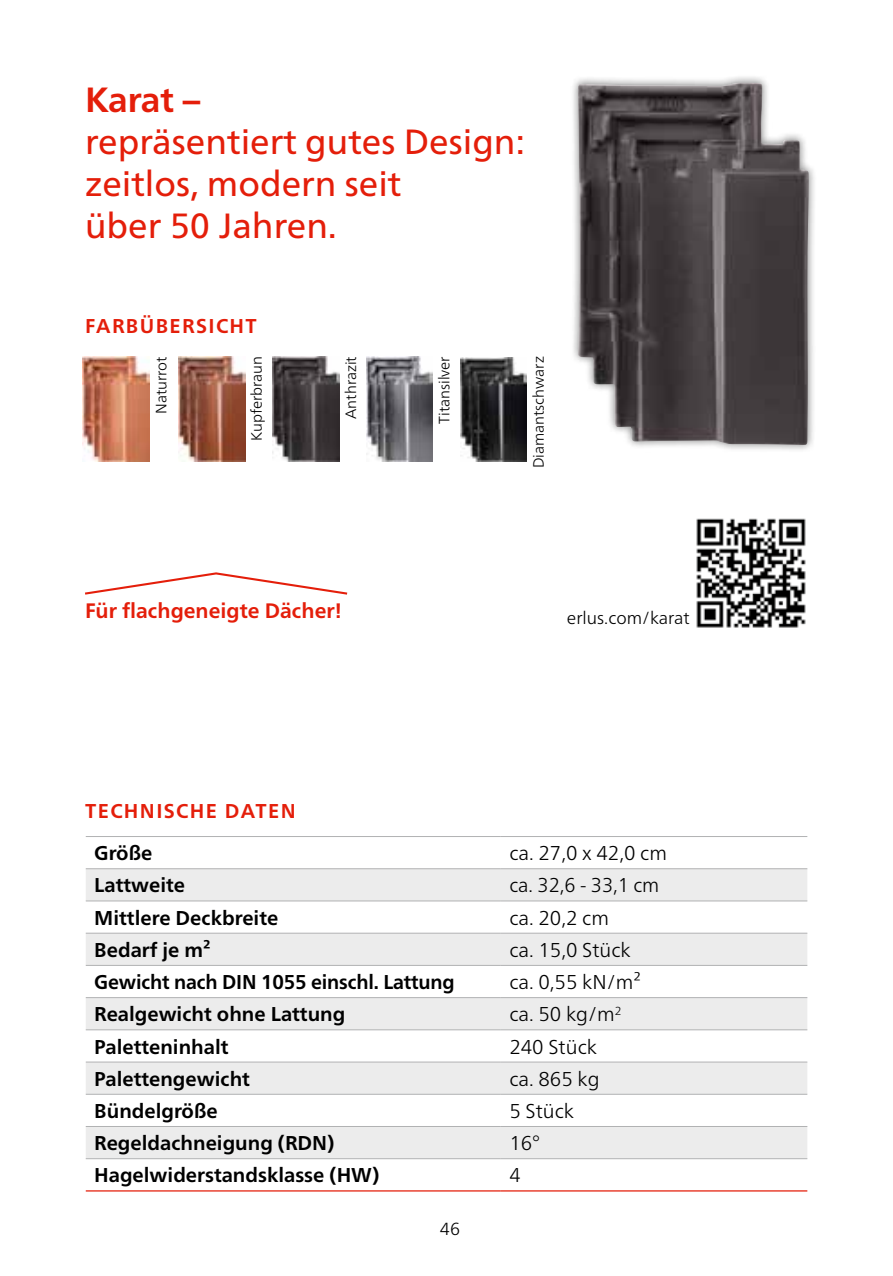
<style>
.page{position:relative;width:893px;height:1276px;background:#fff}
.page>*{position:absolute;margin:0;border:0;box-sizing:border-box;transform-origin:0 0}
.t1{font:35px/42px "Frutiger Neue LT Pro";color:#e41e0a}
.t2{font:700 35px "Frutiger Neue LT Pro";letter-spacing:-.005em;color:#e41e0a}
.t3{font:700 21px "Frutiger Neue LT Pro";color:#e41e0a}
.t4{font:700 20px "Frutiger Neue LT Pro";color:#000}
.t5{font:300 20px "Frutiger Neue LT Pro";color:#000}
.t6{font:700 20px "Frutiger Neue LT Pro";letter-spacing:.07em;color:#e41e0a}
.t7{font:300 17.5px "Frutiger Neue LT Pro";color:#000}
.t8{font:300 15px "Frutiger Neue LT Pro";color:#000}
</style>
<div class="page">
<img style="left:696px;top:518px;width:110px;height:110px">
<div style="left:569px;top:74px;width:248px;height:379px;background:#000;opacity:.5"></div>
<img style="left:578px;top:83px;width:231px;height:362px">
<img style="left:83px;top:357px;width:66px;height:104px">
<img style="left:178px;top:357px;width:67px;height:104px">
<img style="left:272px;top:357px;width:67px;height:104px">
<img style="left:366px;top:357px;width:67px;height:104px">
<img style="left:460px;top:357px;width:67px;height:104px">
<svg style="left:86px;top:869px;width:721px;height:289px;fill:#ececec"></svg>
<hr style="left:86px;top:868px;width:415px;height:1px;background:#b1b2b3">
<hr style="left:501px;top:868px;width:306px;height:1px;background:#b1b2b3">
<hr style="left:86px;top:900px;width:415px;height:1px;background:#b1b2b3">
<hr style="left:501px;top:900px;width:306px;height:1px;background:#b1b2b3">
<hr style="left:86px;top:932px;width:415px;height:1px;background:#b1b2b3">
<hr style="left:501px;top:932px;width:306px;height:1px;background:#b1b2b3">
<hr style="left:86px;top:965px;width:415px;height:1px;background:#b1b2b3">
<hr style="left:501px;top:965px;width:306px;height:1px;background:#b1b2b3">
<hr style="left:86px;top:997px;width:415px;height:1px;background:#b1b2b3">
<hr style="left:501px;top:997px;width:306px;height:1px;background:#b1b2b3">
<hr style="left:86px;top:1029px;width:415px;height:1px;background:#b1b2b3">
<hr style="left:501px;top:1029px;width:306px;height:1px;background:#b1b2b3">
<hr style="left:86px;top:1061px;width:415px;height:1px;background:#b1b2b3">
<hr style="left:501px;top:1061px;width:306px;height:1px;background:#b1b2b3">
<hr style="left:86px;top:1094px;width:415px;height:1px;background:#b1b2b3">
<hr style="left:501px;top:1094px;width:306px;height:1px;background:#b1b2b3">
<hr style="left:86px;top:1126px;width:415px;height:1px;background:#b1b2b3">
<hr style="left:501px;top:1126px;width:306px;height:1px;background:#b1b2b3">
<hr style="left:86px;top:1158px;width:415px;height:1px;background:#b1b2b3">
<hr style="left:501px;top:1158px;width:306px;height:1px;background:#b1b2b3">
<hr style="left:86px;top:836px;width:415px;height:1px;background:#b1b2b3">
<hr style="left:501px;top:836px;width:306px;height:1px;background:#b1b2b3">
<hr style="left:86px;top:1190px;width:415px;height:1px;background:#e41e0a">
<hr style="left:501px;top:1190px;width:306px;height:1px;background:#e41e0a">
<svg style="left:85px;top:572px;width:263px;height:23px"></svg>
<h1 class="t2" style="left:85px;top:79px;width:117px">Karat –</h1>
<h1 class="t1" style="left:85px;top:120px;width:442px">repräsentiert gutes Design: zeitlos, modern seit<br>über 50 Jahren.</h1>
<p class="t6" style="left:85px;top:314px;width:173px">FARBÜBERSICHT</p>
<p class="t8" style="left:152px;top:414px;width:59px;rotate:-90deg">Naturrot</p>
<p class="t8" style="left:248px;top:441px;width:87px;rotate:-90deg">Kupferbraun</p>
<p class="t8" style="left:342px;top:419px;width:64px;rotate:-90deg">Anthrazit</p>
<p class="t8" style="left:435px;top:424px;width:69px;rotate:-90deg">Titansilver</p>
<p class="t8" style="left:529px;top:468px;width:114px;rotate:-90deg">Diamantschwarz</p>
<p class="t3" style="left:85px;top:598px;width:258px">Für flachgeneigte Dächer!</p>
<p class="t7" style="left:567px;top:607px;width:124px">erlus.com/karat</p>
<p class="t6" style="left:85px;top:799px;width:212px">TECHNISCHE DATEN</p>
<p class="t4" style="left:94px;top:841px;width:60px">Größe</p>
<p class="t5" style="left:509px;top:841px;width:159px">ca. 27,0 x 42,0 cm</p>
<p class="t4" style="left:94px;top:873px;width:92px">Lattweite</p>
<p class="t5" style="left:509px;top:873px;width:151px">ca. 32,6 - 33,1 cm</p>
<p class="t4" style="left:94px;top:906px;width:186px">Mittlere Deckbreite</p>
<p class="t5" style="left:509px;top:905px;width:101px">ca. 20,2 cm</p>
<p class="t4" style="left:94px;top:938px;width:118px">Bedarf je m²</p>
<p class="t5" style="left:509px;top:937px;width:123px">ca. 15,0 Stück</p>
<p class="t4" style="left:94px;top:970px;width:362px">Gewicht nach DIN 1055 einschl. Lattung</p>
<p class="t5" style="left:509px;top:970px;width:133px">ca. 0,55 kN/m²</p>
<p class="t4" style="left:94px;top:1002px;width:253px">Realgewicht ohne Lattung</p>
<p class="t5" style="left:509px;top:1002px;width:114px">ca. 50 kg/m<sup>2</sup></p>
<p class="t4" style="left:94px;top:1034px;width:136px">Paletteninhalt</p>
<p class="t5" style="left:509px;top:1034px;width:89px">240 Stück</p>
<p class="t4" style="left:94px;top:1067px;width:157px">Palettengewicht</p>
<p class="t5" style="left:509px;top:1066px;width:92px">ca. 865 kg</p>
<p class="t4" style="left:94px;top:1099px;width:125px">Bündelgröße</p>
<p class="t5" style="left:509px;top:1099px;width:66px">5 Stück</p>
<p class="t4" style="left:94px;top:1131px;width:242px">Regeldachneigung (RDN)</p>
<p class="t5" style="left:509px;top:1131px;width:32px">16°</p>
<p class="t4" style="left:94px;top:1163px;width:286px">Hagelwiderstandsklasse (HW)</p>
<p class="t5" style="left:509px;top:1163px;width:13px">4</p>
<p class="t7" style="left:440px;top:1217px;width:22px">46</p>
</div>
